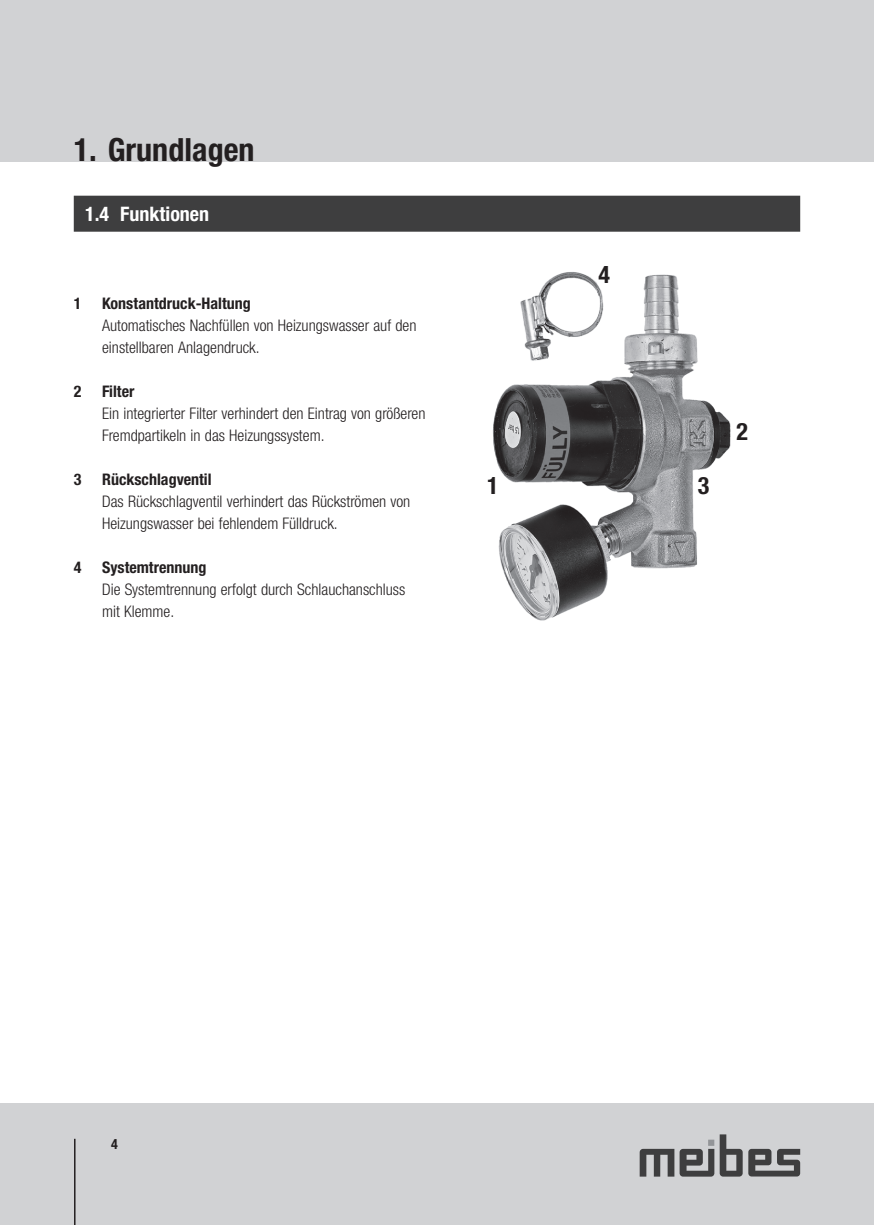
<style>
.page{position:relative;width:874px;height:1225px;background:#fff}
.page>*{position:absolute;margin:0;border:0;box-sizing:border-box;transform-origin:0 0}
.t1{font:700 condensed 32px "Helvetica Neue LTW1 G";color:#231f20}
.t2{font:700 condensed 24px "Helvetica Neue LTW1 G";color:#231f20}
.t3{font:700 condensed 20px "Helvetica Neue LTW1 G";color:#fff}
.t4{font:300 condensed 16px/22px "Helvetica Neue LTW1 G";color:#231f20}
.t5{font:700 condensed 16px "Helvetica Neue LTW1 G";color:#231f20}
.t6{font:700 condensed 14px "Helvetica Neue LTW1 G";color:#231f20}
</style>
<div class="page">
<div style="left:856px;top:0;width:17px;height:162px;background:#d1d2d4"></div>
<div style="left:856px;top:1103px;width:17px;height:122px;background:#d1d2d4"></div>
<div style="left:0;top:0;width:856px;height:162px;background:#d1d2d4"></div>
<div style="left:0;top:1103px;width:856px;height:122px;background:#d1d2d4"></div>
<hr style="left:74px;top:1138px;width:1px;height:87px;background:#231f20">
<svg style="left:748px;top:1148px;width:51px;height:28px"></svg>
<svg style="left:639px;top:1134px;width:103px;height:42px"></svg>
<div style="left:74px;top:196px;width:725px;height:36px;background:#3e3e3f"></div>
<img style="left:493px;top:272px;width:238px;height:349px">
<h1 class="t1" style="left:74px;top:131px;width:182px">1. Grundlagen</h1>
<p class="t3" style="left:85px;top:201px;width:125px">1.4 Funktionen</p>
<p class="t5" style="left:74px;top:293px;width:9px">1</p>
<p class="t5" style="left:102px;top:293px;width:150px">Konstantdruck-Haltung</p>
<p class="t4" style="left:102px;top:314px;width:316px">Automatisches Nachfüllen von Heizungswasser auf den einstellbaren Anlagendruck.</p>
<p class="t5" style="left:74px;top:381px;width:9px">2</p>
<p class="t5" style="left:102px;top:381px;width:34px">Filter</p>
<p class="t4" style="left:102px;top:402px;width:325px">Ein integrierter Filter verhindert den Eintrag von größeren<br>Fremdpartikeln in das Heizungssystem.</p>
<p class="t5" style="left:74px;top:469px;width:9px">3</p>
<p class="t5" style="left:102px;top:469px;width:111px">Rückschlagventil</p>
<p class="t4" style="left:102px;top:490px;width:309px">Das Rückschlagventil verhindert das Rückströmen von<br>Heizungswasser bei fehlendem Fülldruck.</p>
<p class="t5" style="left:74px;top:557px;width:9px">4</p>
<p class="t5" style="left:102px;top:557px;width:106px">Systemtrennung</p>
<p class="t4" style="left:102px;top:578px;width:304px">Die Systemtrennung erfolgt durch Schlauchanschluss mit Klemme.</p>
<h2 class="t2" style="left:487px;top:471px;width:13px">1</h2>
<h2 class="t2" style="left:598px;top:260px;width:13px">4</h2>
<h2 class="t2" style="left:697px;top:471px;width:13px">3</h2>
<h2 class="t2" style="left:736px;top:417px;width:13px">2</h2>
<p class="t6" style="left:111px;top:1135px;width:8px">4</p>
</div>
